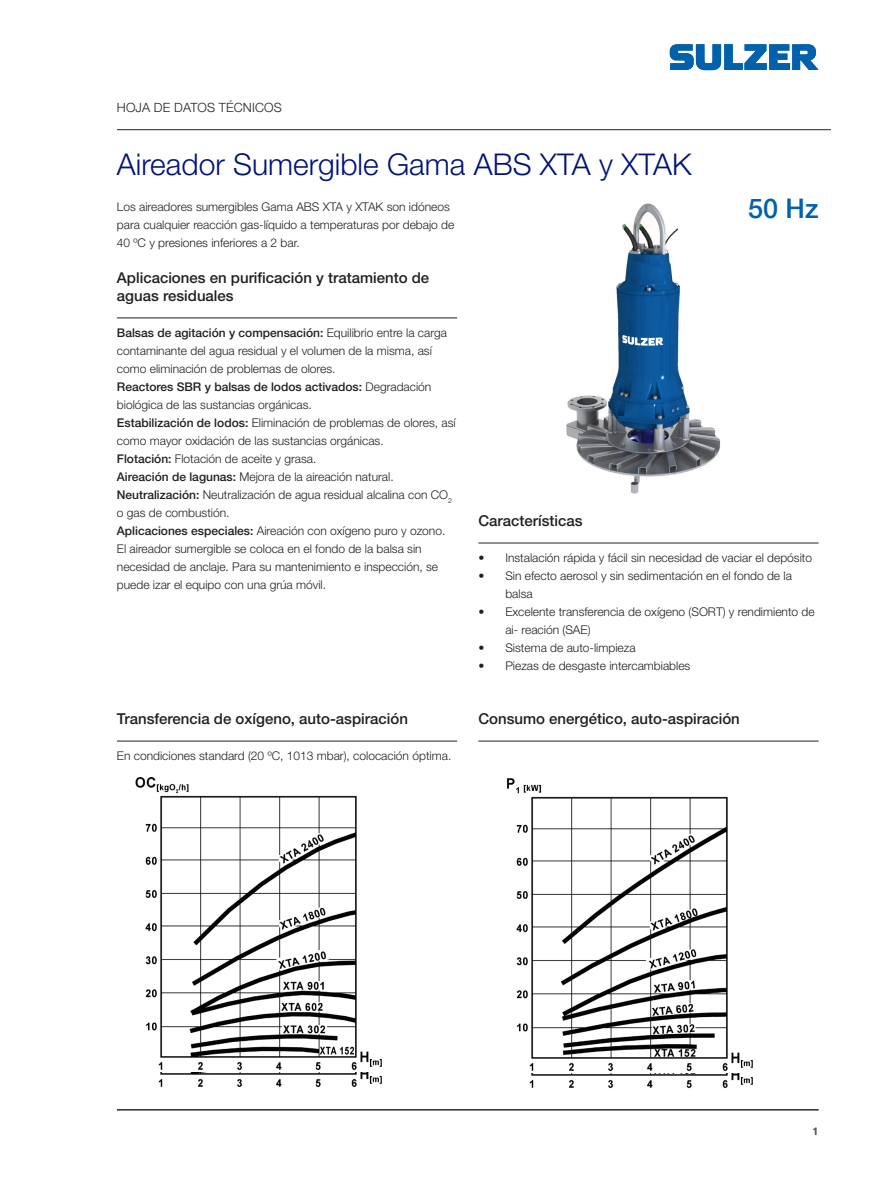
<style>
.page{position:relative;width:893px;height:1191px;background:#fff}
.page>*{position:absolute;margin:0;border:0;box-sizing:border-box;transform-origin:0 0}
.Cover_title_20_pt{font:300 30px "Helvetica Neue LT Pro";color:#001478}
.t1{font:500 27px "Helvetica Neue LT Com";color:#0161aa}
.Subtitle_10_pt{font:500 15px/18px "Helvetica Neue LT Pro";color:#231f20}
.Technical_article_text{font:300 12.75px "Helvetica Neue LT Pro";letter-spacing:.01em;color:#231f20}
.Body_text__bullets{font:300 12px/18px "Helvetica Neue LT Pro";color:#231f20}
.Body_text_8{font:300 12px/18px "Helvetica Neue LT Pro";color:#231f20}
.t2{font:500 10.5px "Helvetica Neue LT Pro";color:#5c5c5f}
.s1{font-weight:500}
</style>
<div class="page">
<img style="left:566px;top:203px;width:154px;height:290px">
<img style="left:158px;top:1072px;width:224px;height:16px">
<img style="left:529px;top:1073px;width:224px;height:16px">
<hr style="left:117px;top:1109px;width:702px;height:1px;background:#231f20">
<svg style="left:670px;top:44px;width:148px;height:26px"></svg>
<hr style="left:117px;top:318px;width:340px;height:1px;background:#231f20">
<hr style="left:117px;top:129px;width:714px;height:1px;background:#231f20">
<img style="left:136px;top:777px;width:246px;height:294px">
<img style="left:507px;top:779px;width:246px;height:293px">
<hr style="left:478px;top:543px;width:341px;height:1px;background:#231f20">
<hr style="left:117px;top:741px;width:340px;height:1px;background:#231f20">
<hr style="left:478px;top:741px;width:341px;height:1px;background:#231f20">
<p class="Technical_article_text" style="left:117px;top:99px;width:166px">HOJA DE DATOS TÉCNICOS</p>
<p class="Cover_title_20_pt" style="left:117px;top:146px;width:576px">Aireador Sumergible Gama ABS XTA y XTAK</p>
<p class="Body_text_8" style="left:117px;top:197px;width:339px">Los aireadores sumergibles Gama ABS XTA y XTAK son idóneos para cualquier reacción gas-líquido a temperaturas por debajo de<br>40 ºC y presiones inferiores a 2 bar.</p>
<p class="Subtitle_10_pt" style="left:117px;top:268px;width:314px">Aplicaciones en purificación y tratamiento de aguas residuales</p>
<p class="Body_text__bullets" style="left:117px;top:323px;width:332px"><span class="s1">Balsas de agitación y compensación:</span> Equilibrio entre la carga contaminante del agua residual y el volumen de la misma, así como eliminación de problemas de olores.</p>
<p class="Body_text__bullets" style="left:117px;top:377px;width:316px"><span class="s1">Reactores SBR y balsas de lodos activados:</span> Degradación biológica de las sustancias orgánicas.</p>
<p class="Body_text__bullets" style="left:117px;top:413px;width:340px"><span class="s1">Estabilización de lodos:</span> Eliminación de problemas de olores, así como mayor oxidación de las sustancias orgánicas.</p>
<p class="Body_text__bullets" style="left:117px;top:449px;width:201px"><span class="s1">Flotación:</span> Flotación de aceite y grasa.</p>
<p class="Body_text__bullets" style="left:117px;top:467px;width:278px"><span class="s1">Aireación de lagunas:</span> Mejora de la aireación natural.</p>
<p class="Body_text__bullets" style="left:117px;top:485px;width:337px"><span class="s1">Neutralización:</span> Neutralización de agua residual alcalina con CO<sub>2 </sub>o gas de combustión.</p>
<p class="Body_text__bullets" style="left:117px;top:521px;width:330px"><span class="s1">Aplicaciones especiales:</span> Aireación con oxígeno puro y ozono.<br>El aireador sumergible se coloca en el fondo de la balsa sin necesidad de anclaje. Para su mantenimiento e inspección, se puede izar el equipo con una grúa móvil.</p>
<p class="Subtitle_10_pt" style="left:117px;top:709px;width:292px">Transferencia de oxígeno, auto-aspiración</p>
<p class="Body_text_8" style="left:117px;top:746px;width:336px">En condiciones standard (20 ºC, 1013 mbar), colocación óptima.</p>
<p class="t1" style="left:748px;top:192px;width:72px">50 Hz</p>
<p class="Subtitle_10_pt" style="left:478px;top:511px;width:106px">Características</p>
<p class="Body_text__bullets" style="left:478px;top:548px;width:335px">• Instalación rápida y fácil sin necesidad de vaciar el depósito</p>
<p class="Body_text__bullets" style="left:505px;top:566px;width:288px;text-indent:-27px">• Sin efecto aerosol y sin sedimentación en el fondo de la balsa</p>
<p class="Body_text__bullets" style="left:505px;top:602px;width:311px;text-indent:-27px">• Excelente transferencia de oxígeno (SORT) y rendimiento de ai- reación (SAE)</p>
<p class="Body_text__bullets" style="left:478px;top:638px;width:159px">• Sistema de auto-limpieza</p>
<p class="Body_text__bullets" style="left:478px;top:656px;width:213px">• Piezas de desgaste intercambiables</p>
<p class="Subtitle_10_pt" style="left:478px;top:709px;width:263px">Consumo energético, auto-aspiración</p>
<p class="t2" style="left:813px;top:1124px;width:7px">1</p>
</div>
